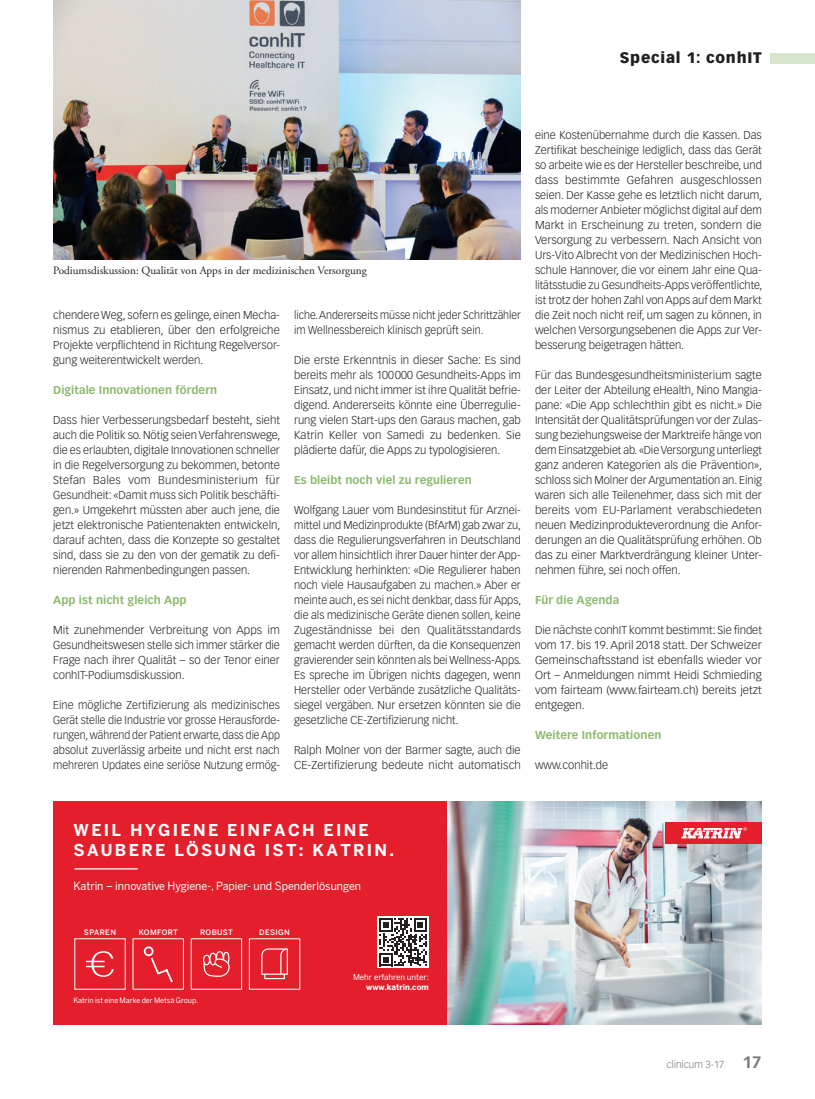
<style>
.page{position:relative;width:815px;height:1099px;background:#fff}
.page>*{position:absolute;margin:0;border:0;box-sizing:border-box;transform-origin:0 0}
.t1{font:700 16.25px/20px "Benton Sans";letter-spacing:.14em;color:#fff}
.t2{font:900 15px "Vectora LT Std";letter-spacing:.05em;color:#231f20}
.t3{font:300 11.25px/15px "Vectora LT Std";color:#231f20;text-align:justify}
.t4{font:700 11.25px "Vectora LT Std";letter-spacing:.005em;color:#8db96e}
.t5{font:300 11.25px/15px "Vectora LT Std";color:#231f20;scale:.95 1}
.t6{font:11.25px "Adobe Garamond Pro";color:#231f20}
.t7{font:11.25px "Benton Sans";color:#fff;scale:.94 1}
.t8{font:300 10px "Vectora LT Std";color:#76787b}
.t9{font:8.12px "Benton Sans";color:#fff}
.t10{font:700 8.12px "Benton Sans";color:#fff}
.t11{font:7.5px "Benton Sans";color:#fff;scale:.95 1}
.t12{font:500 7.5px "Benton Sans";letter-spacing:.05em;color:#fff}
.s1{font-weight:700;font-size:16.25px}
</style>
<div class="page">
<div style="left:770px;top:53px;width:45px;height:10px;background:#d8e5cd"></div>
<img style="left:53px;top:0;width:468px;height:259px">
<img style="left:447px;top:801px;width:315px;height:223px">
<div style="left:666px;top:822px;width:96px;height:22px;background:#e41e2b"></div>
<svg style="left:681px;top:827px;width:66px;height:11px"></svg>
<div style="left:53px;top:801px;width:394px;height:223px;background:#e41e2b"></div>
<hr style="left:74px;top:868px;width:64px;height:1px;background:#fff">
<svg style="left:86px;top:951px;width:28px;height:25px"></svg>
<svg style="left:261px;top:948px;width:27px;height:31px"></svg>
<svg style="left:203px;top:951px;width:27px;height:26px"></svg>
<svg style="left:149px;top:955px;width:24px;height:28px"></svg>
<div style="left:144px;top:946px;width:10px;height:10px;border:2px solid #fff;border-radius:50%"></div>
<div style="left:377px;top:916px;width:52px;height:52px;background:#fff"></div>
<svg style="left:379px;top:918px;width:48px;height:48px"></svg>
<h2 class="t2" style="left:620px;top:49px;width:144px">Special 1: conhIT</h2>
<p class="t6" style="left:53px;top:264px;width:315px">Podiumsdiskussion: Qualität von Apps in der medizinischen Versorgung</p>
<p class="t3" style="left:53px;top:308px;width:228px">chendere Weg, sofern es gelinge, einen Mecha&shy;nismus zu etablieren, über den erfolgreiche Projekte verpflichtend in Richtung Regelversor&shy;gung weiterentwickelt werden.</p>
<p class="t4" style="left:53px;top:383px;width:165px">Digitale Innovationen fördern</p>
<p class="t3" style="left:53px;top:413px;width:229px">Dass hier Verbesserungsbedarf besteht, sieht auch die Politik so. Nötig seien Verfahrenswege, die es erlaubten, digitale Innovationen schneller in die Regelversorgung zu bekommen, betonte Stefan Bales vom Bundesministerium für Gesundheit: «Damit muss sich Politik beschäfti&shy;gen.» Umgekehrt müssten aber auch jene, die jetzt elektronische Patientenakten entwickeln, darauf achten, dass die Konzepte so gestaltet sind, dass sie zu den von der gematik zu defi&shy;nierenden Rahmenbedingungen passen.</p>
<p class="t4" style="left:53px;top:593px;width:135px">App ist nicht gleich App</p>
<p class="t3" style="left:53px;top:623px;width:228px">Mit zunehmender Verbreitung von Apps im Gesundheitswesen stelle sich immer stärker die Frage nach ihrer Qualität – so der Tenor einer conhIT-Podiumsdiskussion.</p>
<p class="t3" style="left:53px;top:698px;width:228px">Eine mögliche Zertifizierung als medizinisches Gerät stelle die Industrie vor grosse Herausforde&shy;rungen, während der Patient erwarte, dass die App absolut zuverlässig arbeite und nicht erst nach mehreren Updates eine seriöse Nutzung ermög-</p>
<p class="t5" style="left:294px;top:308px;width:240px">liche. Andererseits müsse nicht jeder Schrittzähler im Wellnessbereich klinisch geprüft sein.</p>
<p class="t3" style="left:294px;top:353px;width:228px">Die erste Erkenntnis in dieser Sache: Es sind bereits mehr als 100000 Gesundheits-Apps im Einsatz, und nicht immer ist ihre Qualität befrie&shy;digend. Andererseits könnte eine Überregulie&shy;rung vielen Start-ups den Garaus machen, gab Katrin Keller von Samedi zu bedenken. Sie plädierte dafür, die Apps zu typologisieren.</p>
<p class="t4" style="left:294px;top:473px;width:179px">Es bleibt noch viel zu regulieren</p>
<p class="t3" style="left:294px;top:503px;width:229px">Wolfgang Lauer vom Bundesinstitut für Arznei&shy;mittel und Medizinprodukte (BfArM) gab zwar zu, dass die Regulierungsverfahren in Deutschland vor allem hinsichtlich ihrer Dauer hinter der App-Entwicklung herhinkten: «Die Regulierer haben noch viele Hausaufgaben zu machen.» Aber er meinte auch, es sei nicht denkbar, dass für Apps, die als medizinische Geräte dienen sollen, keine Zugeständnisse bei den Qualitätsstandards gemacht werden dürften, da die Konsequenzen gravierender sein könnten als bei Wellness-Apps.<br>Es spreche im Übrigen nichts dagegen, wenn Hersteller oder Verbände zusätzliche Qualitäts&shy;siegel vergäben. Nur ersetzen könnten sie die gesetzliche CE-Zertifizierung nicht.</p>
<p class="t3" style="left:294px;top:743px;width:228px">Ralph Molner von der Barmer sagte, auch die<br>CE-Zertifizierung bedeute nicht automatisch</p>
<p class="t3" style="left:535px;top:128px;width:229px">eine Kostenübernahme durch die Kassen. Das Zertifikat bescheinige lediglich, dass das Gerät so arbeite wie es der Hersteller beschreibe, und dass bestimmte Gefahren ausgeschlossen seien. Der Kasse gehe es letztlich nicht darum, als moderner Anbieter möglichst digital auf dem Markt in Erscheinung zu treten, sondern die Versorgung zu verbessern. Nach Ansicht von Urs-Vito Albrecht von der Medizinischen Hoch&shy;schule Hannover, die vor einem Jahr eine Qua&shy;litätsstudie zu Gesundheits-Apps veröffentlichte, ist trotz der hohen Zahl von Apps auf dem Markt die Zeit noch nicht reif, um sagen zu können, in welchen Versorgungsebenen die Apps zur Ver&shy;besserung beigetragen hätten.</p>
<p class="t3" style="left:535px;top:368px;width:229px">Für das Bundesgesundheitsministerium sagte der Leiter der Abteilung eHealth, Nino Mangia&shy;pane: «Die App schlechthin gibt es nicht.» Die Intensität der Qualitätsprüfungen vor der Zulas&shy;sung beziehungsweise der Marktreife hänge von dem Einsatzgebiet ab. «Die Versorgung unterliegt ganz anderen Kategorien als die Prävention», schloss sich Molner der Argumentation an. Einig waren sich alle Teilenehmer, dass sich mit der bereits vom EU-Parlament verabschiedeten neuen Medizinprodukteverordnung die Anfor&shy;derungen an die Qualitätsprüfung erhöhen. Ob das zu einer Marktverdrängung kleiner Unter&shy;nehmen führe, sei noch offen.</p>
<p class="t4" style="left:535px;top:593px;width:86px">Für die Agenda</p>
<p class="t3" style="left:535px;top:623px;width:228px">Die nächste conhIT kommt bestimmt: Sie findet vom 17. bis 19. April 2018 statt. Der Schweizer Gemeinschaftsstand ist ebenfalls wieder vor Ort – Anmeldungen nimmt Heidi Schmieding vom fairteam (www.fairteam.ch) bereits jetzt entgegen.</p>
<p class="t4" style="left:535px;top:728px;width:128px">Weitere Informationen</p>
<p class="t3" style="left:535px;top:758px;width:75px">www.conhit.de</p>
<h1 class="t1" style="left:74px;top:819px;width:322px">WEIL HYGIENE EINFACH EINE<br>SAUBERE LÖSUNG IST: KATRIN.</h1>
<p class="t7" style="left:74px;top:879px;width:307px">Katrin – innovative Hygiene-, Papier- und Spenderlösungen</p>
<p class="t12" style="left:84px;top:927px;width:34px">SPAREN</p>
<p class="t12" style="left:139px;top:927px;width:41px">KOMFORT</p>
<p class="t12" style="left:200px;top:927px;width:34px">ROBUST</p>
<p class="t12" style="left:259px;top:927px;width:32px">DESIGN</p>
<p class="t11" style="left:74px;top:996px;width:132px">Katrin ist eine Marke der Metsä Group.</p>
<p class="t9" style="left:353px;top:972px;width:77px">Mehr erfahren unter:</p>
<p class="t10" style="left:366px;top:981px;width:64px">www.katrin.com</p>
<p class="t8" style="left:667px;top:1058px;width:97px">clinicum 3-17 <span class="s1">17</span></p>
</div>
